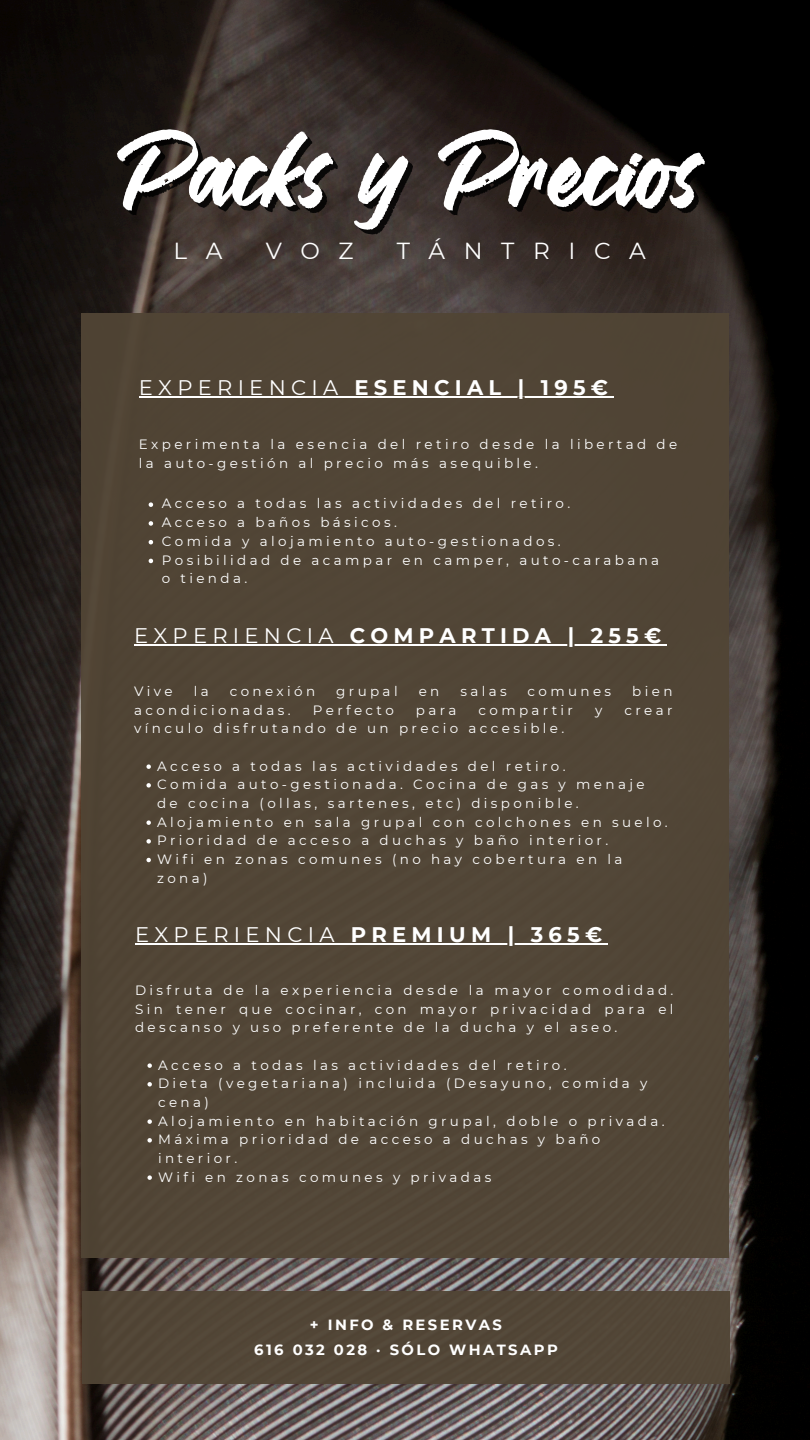
<style>
.page{position:relative;width:810px;height:1440px;background:#fff}
.page>*{position:absolute;margin:0;border:0;box-sizing:border-box;transform-origin:0 0}
.t1{font:106.2px "Stabily";color:#fff}
.t2{font:23.2px "Montserrat";letter-spacing:.8em;color:#fff}
.t3{font:700 21.1px "Montserrat";letter-spacing:.25em;color:#fff}
.t4{font:21.1px "Montserrat";letter-spacing:.25em;color:#fff}
.t5{font:700 14.8px/25.9px "Montserrat";letter-spacing:.165em;color:#fff;text-align:center}
.t6{font:13.5px/18.7px "Montserrat";letter-spacing:.25em;color:#fff}
</style>
<div class="page">
<img style="left:0;top:0;width:810px;height:1440px">
<div style="left:81px;top:314px;width:648px;height:943px;background:#514535"></div>
<hr style="left:139px;top:397px;width:215px;height:1px;background:#fff">
<hr style="left:354px;top:397px;width:259px;height:1px;background:#fff">
<svg style="left:149px;top:502px;width:4px;height:5px"></svg>
<svg style="left:149px;top:521px;width:4px;height:5px"></svg>
<svg style="left:149px;top:540px;width:4px;height:4px"></svg>
<svg style="left:149px;top:559px;width:4px;height:4px"></svg>
<hr style="left:134px;top:644px;width:216px;height:2px;background:#fff">
<hr style="left:350px;top:644px;width:317px;height:2px;background:#fff">
<svg style="left:146px;top:764px;width:5px;height:5px"></svg>
<svg style="left:146px;top:783px;width:5px;height:5px"></svg>
<svg style="left:146px;top:820px;width:5px;height:5px"></svg>
<svg style="left:146px;top:839px;width:5px;height:5px"></svg>
<svg style="left:146px;top:858px;width:5px;height:4px"></svg>
<hr style="left:135px;top:943px;width:216px;height:2px;background:#fff">
<hr style="left:351px;top:943px;width:257px;height:2px;background:#fff">
<svg style="left:147px;top:1063px;width:5px;height:5px"></svg>
<svg style="left:147px;top:1082px;width:5px;height:5px"></svg>
<svg style="left:147px;top:1119px;width:5px;height:5px"></svg>
<svg style="left:147px;top:1138px;width:5px;height:5px"></svg>
<svg style="left:147px;top:1175px;width:5px;height:5px"></svg>
<div style="left:82px;top:1291px;width:648px;height:93px;background:#514535"></div>
<p class="t1" style="left:117px;top:113px;width:586px">Packs y Precios</p>
<p class="t2" style="left:174px;top:237px;width:50px">L A</p>
<p class="t2" style="left:266px;top:237px;width:89px">VOZ</p>
<p class="t2" style="left:397px;top:237px;width:251px">TÁNTRICA</p>
<p class="t4" style="left:139px;top:375px;width:201px">EXPERIENCIA</p>
<h1 class="t3" style="left:354px;top:375px;width:255px">ESENCIAL | 195€</h1>
<h1 class="t6" style="left:139px;top:435px;width:540px">Experimenta la esencia del retiro desde la libertad de</h1>
<h3 class="t6" style="left:139px;top:454px;width:401px">la auto-gestión al precio más asequible.</h3>
<h3 class="t6" style="left:162px;top:494px;width:410px">Acceso a todas las actividades del retiro.</h3>
<h3 class="t6" style="left:162px;top:513px;width:237px">Acceso a baños básicos.</h3>
<p class="t6" style="left:162px;top:532px;width:400px">Comida y alojamiento auto-gestionados.</p>
<p class="t6" style="left:162px;top:550px;width:499px">Posibilidad de acampar en camper, auto-carabana o tienda.</p>
<p class="t4" style="left:134px;top:622px;width:201px">EXPERIENCIA</p>
<p class="t3" style="left:350px;top:622px;width:313px">COMPARTIDA | 255€</p>
<p class="t6" style="left:134px;top:682px;width:40px">Vive</p>
<p class="t6" style="left:194px;top:682px;width:16px">l a</p>
<p class="t6" style="left:230px;top:682px;width:87px">conexión</p>
<p class="t6" style="left:336px;top:682px;width:63px">grupal</p>
<p class="t6" style="left:419px;top:682px;width:22px">en</p>
<p class="t6" style="left:460px;top:682px;width:48px">salas</p>
<p class="t6" style="left:528px;top:682px;width:85px">comunes</p>
<p class="t6" style="left:632px;top:682px;width:42px">bien</p>
<p class="t6" style="left:134px;top:701px;width:158px">acondicionadas.</p>
<p class="t6" style="left:313px;top:701px;width:83px">Perfecto</p>
<p class="t6" style="left:416px;top:701px;width:42px">para</p>
<p class="t6" style="left:479px;top:701px;width:96px">compartir</p>
<p class="t6" style="left:595px;top:701px;width:9px">y</p>
<p class="t6" style="left:624px;top:701px;width:50px">crear</p>
<p class="t6" style="left:134px;top:719px;width:432px">vínculo disfrutando de un precio accesible.</p>
<p class="t6" style="left:157px;top:757px;width:410px">Acceso a todas las actividades del retiro.</p>
<h3 class="t6" style="left:157px;top:775px;width:489px">Comida auto-gestionada. Cocina de gas y menaje de cocina (ollas, sartenes, etc) disponible.</h3>
<p class="t6" style="left:157px;top:813px;width:512px">Alojamiento en sala grupal con colchones en suelo.</p>
<p class="t6" style="left:157px;top:831px;width:453px">Prioridad de acceso a duchas y baño interior.</p>
<p class="t6" style="left:157px;top:850px;width:467px">Wifi en zonas comunes (no hay cobertura en la zona)</p>
<p class="t4" style="left:135px;top:921px;width:201px">EXPERIENCIA</p>
<p class="t3" style="left:351px;top:921px;width:253px">PREMIUM | 365€</p>
<p class="t6" style="left:135px;top:981px;width:540px">Disfruta de la experiencia desde la mayor comodidad.</p>
<p class="t6" style="left:135px;top:1000px;width:540px">Sin tener que cocinar, con mayor privacidad para el descanso y uso preferente de la ducha y el aseo.</p>
<p class="t6" style="left:158px;top:1056px;width:410px">Acceso a todas las actividades del retiro.</p>
<h3 class="t6" style="left:158px;top:1074px;width:491px">Dieta (vegetariana) incluida (Desayuno, comida y cena)</h3>
<p class="t6" style="left:158px;top:1112px;width:508px">Alojamiento en habitación grupal, doble o privada.</p>
<p class="t6" style="left:158px;top:1130px;width:444px">Máxima prioridad de acceso a duchas y baño interior.</p>
<p class="t6" style="left:158px;top:1168px;width:335px">Wifi en zonas comunes y privadas</p>
<p class="t5" style="left:254px;top:1311px;width:305px">+ INFO &amp; RESERVAS<br>616 032 028 · SÓLO WHATSAPP</p>
</div>
